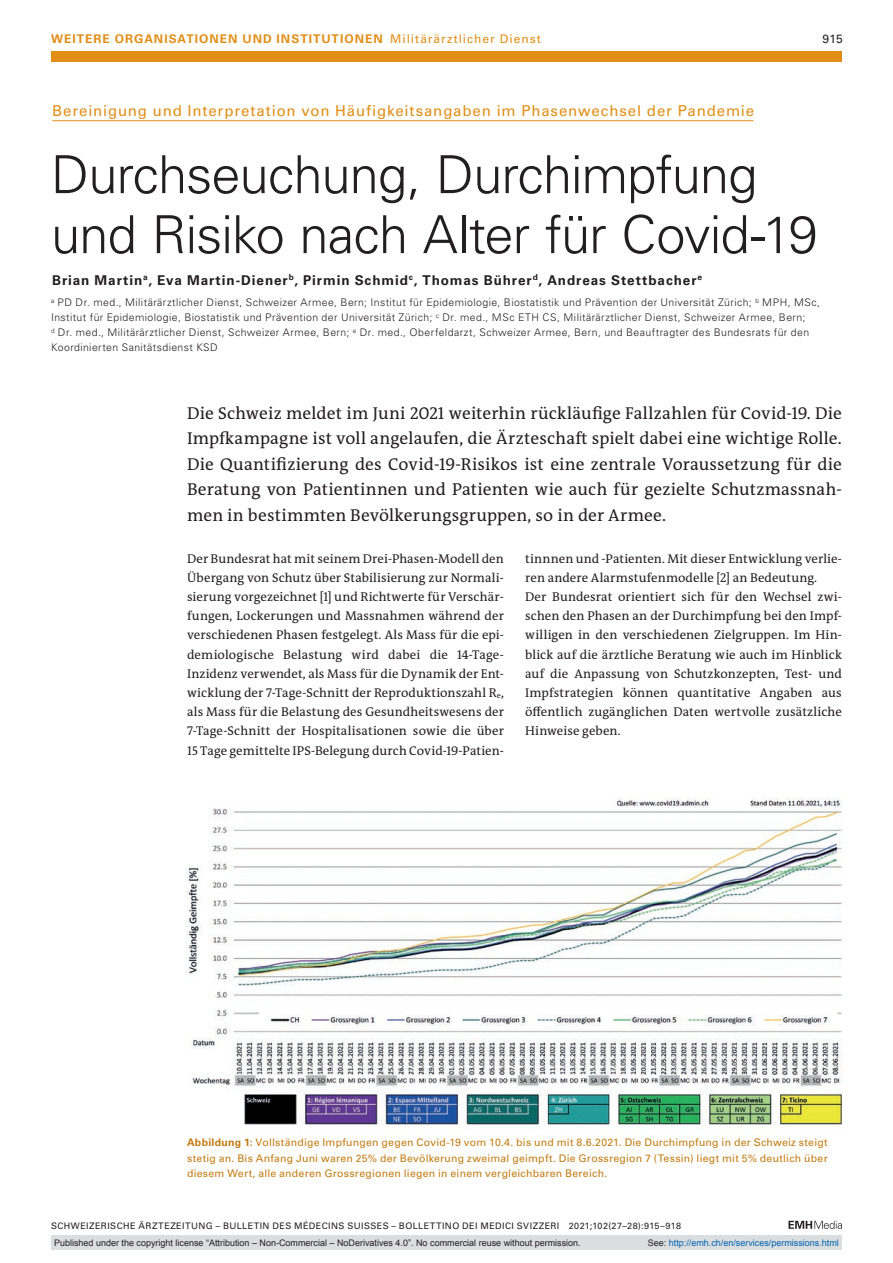
<style>
.page{position:relative;width:893px;height:1263px;background:#fff}
.page>*{position:absolute;margin:0;border:0;box-sizing:border-box;transform-origin:0 0}
.article-title{font:300 52.5px/60px "Univers LT Std";letter-spacing:-.02em;color:#231f20}
.section-pl{font:17.25px/25.5px "The Antiqua B W5 Plain";letter-spacing:.01em;color:#231f20;text-align:justify}
.pre-heading{font:15px "Univers LT Std";letter-spacing:.055em;color:#e18e17}
.author-notes{font:700 13.5px "Univers LT Std";letter-spacing:.065em;color:#231f20}
.section-pn{font:12.75px/19.2px "The Antiqua B W5 Plain";letter-spacing:.005em;color:#231f20;text-align:justify}
.ressort{font:700 12px "Univers LT Std";letter-spacing:.085em;color:#e18e17}
.ressort-2{font:12px "Univers LT Std";color:#231f20}
.aff{font:300 10.5px/15px "Univers LT Std";letter-spacing:.04em;color:#231f20}
.fig-caption{font:10.5px/15.8px "Univers LT Std";letter-spacing:.02em;color:#c27b11;text-align:justify}
.t1{font:9px "Arial";color:#231f20}
.fusszeile{font:9px "Univers LT Std";letter-spacing:.05em;color:#231f20}
.t2{font:9px "Arial";color:#0066b3}
.s1{font-weight:400}
.s2{font-weight:700}
.s3{color:#231f20}
</style>
<div class="page">
<svg style="left:788px;top:1221px;width:54px;height:8px"></svg>
<div style="left:51px;top:51px;width:791px;height:11px;background:#e18e17"></div>
<hr style="left:52px;top:120px;width:701px;height:1px;background:#e18e17">
<img style="left:186px;top:798px;width:657px;height:329px">
<div style="left:51px;top:1235px;width:791px;height:15px;background:#dcdddf"></div>
<p class="ressort" style="left:51px;top:31px;width:491px">WEITERE ORGANISATIONEN UND INSTITUTIONEN <span class="s1">Militärärztlicher Dienst</span></p>
<p class="ressort-2" style="left:822px;top:31px;width:22px">915</p>
<p class="pre-heading" style="left:52px;top:102px;width:703px">Bereinigung und Interpretation von Häufigkeitsangaben im Phasenwechsel der Pandemie</p>
<p class="article-title" style="left:51px;top:145px;width:768px">Durchseuchung, Durchimpfung und Risiko nach Alter für Covid-19</p>
<p class="author-notes" style="left:52px;top:272px;width:651px">Brian Martin<sup>a</sup>, Eva Martin-Diener<sup>b</sup>, Pirmin Schmid<sup>c</sup>, Thomas Bührer<sup>d</sup>, Andreas Stettbacher<sup>e</sup></p>
<p class="aff" style="left:51px;top:295px;width:771px"><sup>a</sup> PD Dr. med., Militärärztlicher Dienst, Schweizer Armee, Bern; Institut für Epidemiologie, Biostatistik und Prävention der Universität Zürich; <sup>b</sup> MPH, MSc, Institut für Epidemiologie, Biostatistik und Prävention der Universität Zürich; <sup>c</sup> Dr. med., MSc ETH CS, Militärärztlicher Dienst, Schweizer Armee, Bern;<br><sup>d</sup> Dr. med., Militärärztlicher Dienst, Schweizer Armee, Bern; <sup>e</sup> Dr. med., Oberfeldarzt, Schweizer Armee, Bern, und Beauftragter des Bundesrats für den Koordinierten Sanitätsdienst KSD</p>
<p class="section-pl" style="left:187px;top:400px;width:656px">Die Schweiz meldet im Juni 2021 weiterhin rückläufige Fallzahlen für Covid-19. Die Impfkampagne ist voll angelaufen, die Ärzteschaft spielt dabei eine wichtige Rolle.<br>Die Quantifizierung des Covid-19-Risikos ist eine zentrale Voraussetzung für die Beratung von Patientinnen und Patienten wie auch für gezielte Schutzmassnah&shy;men in bestimmten Bevölkerungsgruppen, so in der Armee.</p>
<p class="section-pn" style="left:187px;top:549px;width:318px">Der Bundesrat hat mit seinem Drei-Phasen-Modell den Übergang von Schutz über Stabilisierung zur Normali&shy;sierung vorgezeichnet [1] und Richtwerte für Verschär&shy;fungen, Lockerungen und Massnahmen während der verschiedenen Phasen festgelegt. Als Mass für die epi&shy;demiologische Belastung wird dabei die 14-Tage-Inzidenz verwendet, als Mass für die Dynamik der Ent&shy;wicklung der 7-Tage-Schnitt der Reproduktionszahl R<sub>e</sub>, als Mass für die Belastung des Gesundheitswesens der 7-Tage-Schnitt der Hospitalisationen sowie die über 15 Tage gemittelte IPS-Belegung durch Covid-19-Patien-</p>
<p class="section-pn" style="left:525px;top:549px;width:318px">tinnnen und -Patienten. Mit dieser Entwicklung verlie&shy;ren andere Alarmstufenmodelle [2] an Bedeutung.</p>
<p class="section-pn" style="left:525px;top:587px;width:318px">Der Bundesrat orientiert sich für den Wechsel zwi&shy;schen den Phasen an der Durchimpfung bei den Impf&shy;willigen in den verschiedenen Zielgruppen. Im Hin&shy;blick auf die ärztliche Beratung wie auch im Hinblick auf die Anpassung von Schutzkonzepten, Test- und Impfstrategien können quantitative Angaben aus öffentlich zugänglichen Daten wertvolle zusätzliche Hinweise geben.</p>
<p class="fig-caption" style="left:187px;top:1134px;width:642px"><span class="s2">Abbildung 1:</span> Vollständige Impfungen gegen Covid-19 vom 10.4. bis und mit 8.6.2021. Die Durchimpfung in der Schweiz steigt stetig an. Bis Anfang Juni waren 25% der Bevölkerung zweimal geimpft. Die Grossregion 7 (Tessin) liegt mit 5% deutlich über diesem Wert, alle anderen Grossregionen liegen in einem vergleichbaren Bereich.</p>
<p class="fusszeile" style="left:51px;top:1220px;width:631px">SCHWEIZERISCHE ÄRZTEZEITUNG – BULLETIN DES MÉDECINS SUISSES – BOLLETTINO DEI MEDICI SVIZZERI 2021;102(27–28):915–918</p>
<p class="t1" style="left:54px;top:1237px;width:528px">Published under the copyright license “Attribution – Non-Commercial – NoDerivatives 4.0”. No commercial reuse without permission.</p>
<p class="t2" style="left:648px;top:1237px;width:193px"><span class="s3">See:</span> http://emh.ch/en/services/permissions.html</p>
</div>
